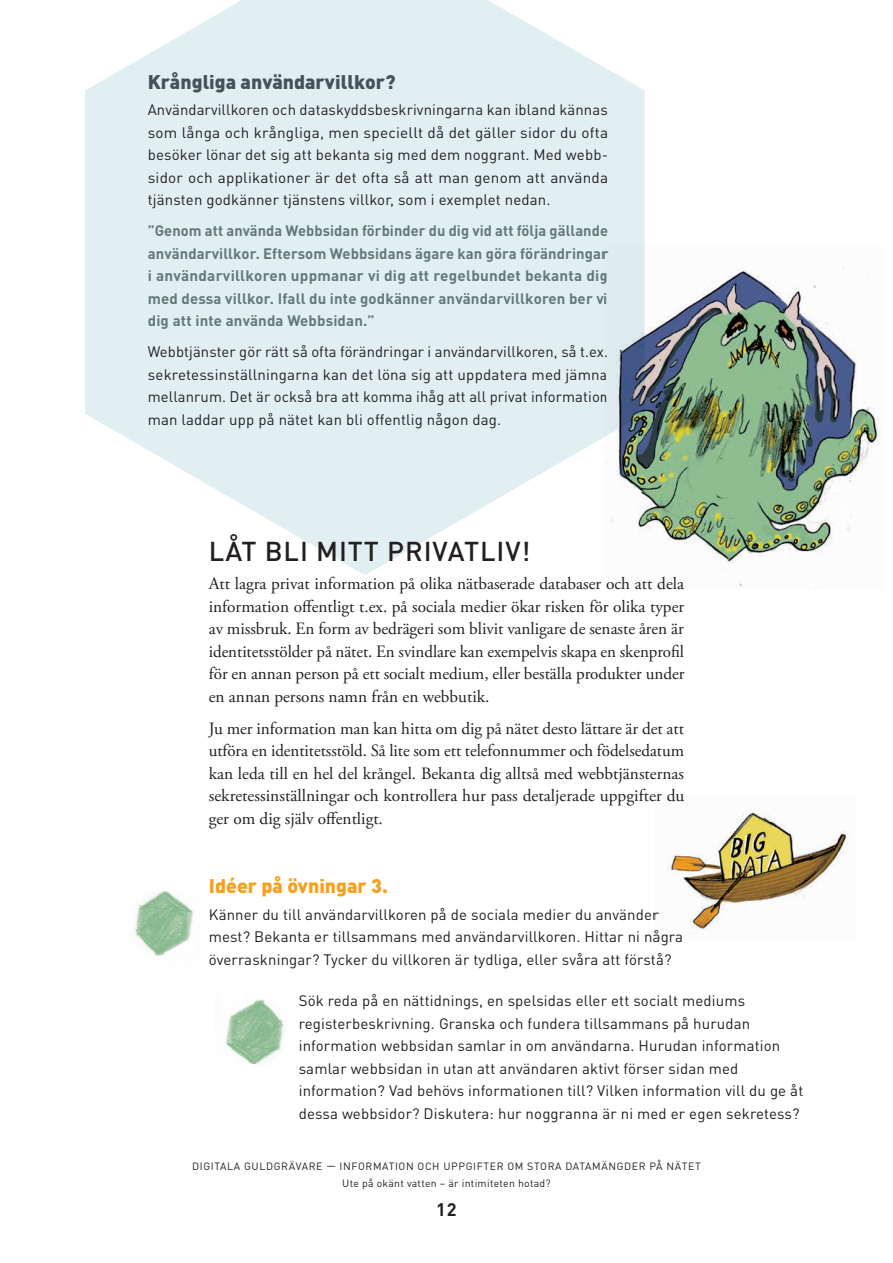
<style>
.page{position:relative;width:893px;height:1263px;background:#fff}
.page>*{position:absolute;margin:0;border:0;box-sizing:border-box;transform-origin:0 0}
.t1{font:500 27px "DIN Pro";letter-spacing:.035em;color:#231f20}
.t2{font:900 19.5px "DIN Pro";color:#455258}
.t3{font:900 19.5px "DIN Pro";color:#f6a01b}
.t4{font:700 18px "DIN Pro";color:#231f20}
.t5{font:17.25px/22.5px "Adobe Garamond Pro";color:#231f20;text-align:justify}
.t6{font:15px/22.5px "DIN Pro";letter-spacing:.01em;color:#231f20}
.t7{font:700 15px/22.5px "DIN Pro";letter-spacing:.01em;color:#647976;text-align:justify}
.t8{font:10.5px/16.5px "DIN Pro";letter-spacing:.06em;color:#231f20;text-align:center}
</style>
<div class="page">
<svg style="left:85px;top:0;width:560px;height:575px;fill:#e1eff2"></svg>
<img style="left:604px;top:247px;width:277px;height:340px">
<img style="left:134px;top:891px;width:59px;height:65px">
<img style="left:226px;top:999px;width:58px;height:66px">
<img style="left:666px;top:807px;width:186px;height:128px">
<h2 class="t2" style="left:148px;top:69px;width:249px">Krångliga användarvillkor?</h2>
<p class="t6" style="left:148px;top:98px;width:462px;text-align:justify">Användarvillkoren och dataskyddsbeskrivningarna kan ibland kännas som långa och krångliga, men speciellt då det gäller sidor du ofta besöker lönar det sig att bekanta sig med dem noggrant. Med webb&shy;sidor och applikationer är det ofta så att man genom att använda tjänsten godkänner tjänstens villkor, som i exemplet nedan.</p>
<p class="t7" style="left:148px;top:219px;width:462px">”Genom att använda Webbsidan förbinder du dig vid att följa gällande användarvillkor. Eftersom Webbsidans ägare kan göra förändringar i användarvillkoren uppmanar vi dig att regelbundet bekanta dig med dessa villkor. Ifall du inte godkänner användarvillkoren ber vi dig att inte använda Webbsidan.”</p>
<p class="t6" style="left:148px;top:340px;width:462px;text-align:justify">Webbtjänster gör rätt så ofta förändringar i användarvillkoren, så t.ex. sekretessinställningarna kan det löna sig att uppdatera med jämna mellanrum. Det är också bra att komma ihåg att all privat information man laddar upp på nätet kan bli offentlig någon dag.</p>
<h1 class="t1" style="left:209px;top:533px;width:241px">LÅT BLI MITT PRIVATL</h1>
<h1 class="t1" style="left:497px;top:533px;width:35px">IV!</h1>
<p class="t5" style="left:209px;top:573px;width:477px">Att lagra privat information på olika nätbaserade databaser och att dela information offentligt t.ex. på sociala medier ökar risken för olika typer av missbruk. En form av bedrägeri som blivit vanligare de senaste åren är identitetsstölder på nätet. En svindlare kan exempelvis skapa en skenprofil för en annan person på ett socialt medium, eller beställa produkter under en annan persons namn från en webbutik.</p>
<p class="t5" style="left:209px;top:718px;width:477px">Ju mer information man kan hitta om dig på nätet desto lättare är det att utföra en identitetsstöld. Så lite som ett telefonnummer och födelsedatum kan leda till en hel del krångel. Bekanta dig alltså med webbtjänsternas sekretessinställningar och kontrollera hur pass detaljerade uppgifter du ger om dig själv offentligt.</p>
<h2 class="t3" style="left:209px;top:873px;width:181px">Idéer på övningar 3.</h2>
<p class="t6" style="left:209px;top:902px;width:476px">Känner du till användarvillkoren på de sociala medier du använder mest? Bekanta er tillsammans med användarvillkoren. H ittar ni några överraskningar? Tycker du villkoren är tydliga, eller svåra att förstå?</p>
<p class="t6" style="left:299px;top:989px;width:506px">Sök reda på en nättidnings, en spelsidas eller ett socialt mediums registerbeskrivning. Granska och fundera tillsammans på hurudan information webbsidan samlar in om användarna. H urudan information samlar webbsidan in utan att användaren aktivt förser sidan med information? Vad behövs informationen till? Vilken information vill du ge åt dessa webbsidor? Diskutera: hur noggranna är ni med er egen sekretess?</p>
<p class="t8" style="left:192px;top:1158px;width:510px">Digitala guldgrävare — information och uppgifter om stora datamängd er på nätet<br>Ute på okänt vatten – är intimiteten hotad?</p>
<p class="t4" style="left:436px;top:1197px;width:22px">12</p>
</div>
